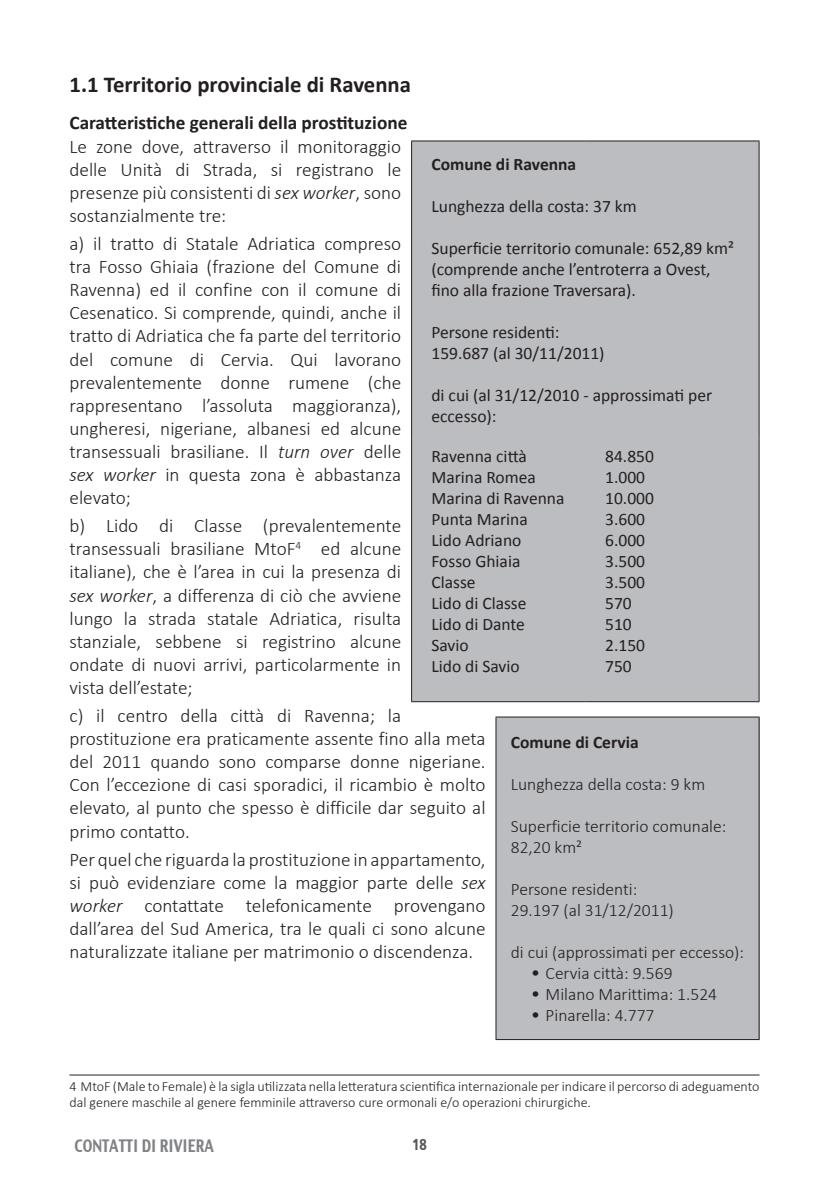
<style>
.page{position:relative;width:834px;height:1181px;background:#fff}
.page>*{position:absolute;margin:0;border:0;box-sizing:border-box;transform-origin:0 0}
.t1{font:700 22.75px "Calibri";color:#231f20}
.t2{font:300 19.25px/23.1px "Calibri";color:#231f20;text-align:justify}
.t3{font:700 19.25px "Calibri";color:#231f20}
.t4{font:17.5px/21px "Calibri";color:#231f20}
.t5{font:300 17.5px/21px "Calibri";color:#231f20}
.t6{font:700 17.5px "Calibri";color:#231f20}
.t7{font:16.8px "Charcoal CY";color:#808285;scale:.83 1}
.t8{font:14.7px "Charcoal CY";color:#57585a;scale:.83 1}
.t9{font:300 14px/15.8px "Calibri";color:#231f20}
.s1{font-style:italic}
.s2{font-size:19.25px}
</style>
<div class="page">
<hr style="left:69px;top:1074px;width:690px;height:2px;background:#808285">
<div style="left:412px;top:142px;width:346px;height:559px;background:#bcbdc0"></div>
<hr style="left:411px;top:141px;width:174px;height:1px;background:#231f20">
<hr style="left:411px;top:141px;width:1px;height:298px;background:#231f20">
<hr style="left:585px;top:141px;width:174px;height:1px;background:#231f20">
<hr style="left:758px;top:141px;width:1px;height:298px;background:#231f20">
<hr style="left:411px;top:439px;width:1px;height:262px;background:#231f20">
<hr style="left:758px;top:439px;width:1px;height:262px;background:#231f20">
<hr style="left:411px;top:701px;width:174px;height:1px;background:#231f20">
<hr style="left:585px;top:701px;width:174px;height:1px;background:#231f20">
<div style="left:496px;top:717px;width:263px;height:322px;background:#bcbdc0"></div>
<hr style="left:495px;top:716px;width:264px;height:1px;background:#231f20">
<hr style="left:495px;top:1039px;width:264px;height:1px;background:#231f20">
<hr style="left:495px;top:717px;width:1px;height:322px;background:#231f20">
<hr style="left:758px;top:717px;width:1px;height:322px;background:#231f20">
<p class="t1" style="left:69px;top:69px;width:343px">1.1 Territorio provinciale di Ravenna</p>
<p class="t3" style="left:69px;top:111px;width:339px">Caratteristiche generali della prostituzione</p>
<p class="t2" style="left:69px;top:134px;width:333px">Le zone dove, attraverso il monitoraggio delle Unità di Strada, si registrano le presenze più consistenti di <span class="s1">sex worker</span>, sono sostanzialmente tre:</p>
<p class="t2" style="left:69px;top:232px;width:333px">a) il tratto di Statale Adriatica compreso tra Fosso Ghiaia (frazione del Comune di Ravenna) ed il confine con il comune di Cesenatico. Si comprende, quindi, anche il tratto di Adriatica che fa parte del territorio del comune di Cervia. Qui lavorano prevalentemente donne rumene (che rappresentano l’assoluta maggioranza), ungheresi, nigeriane, albanesi ed alcune transessuali brasiliane. Il <span class="s1">turn over</span> delle <span class="s1">sex worker</span> in questa zona è abbastanza elevato;</p>
<p class="t2" style="left:69px;top:514px;width:333px">b) Lido di Classe (prevalentemente transessuali brasiliane MtoF<sup>4</sup> ed alcune italiane), che è l’area in cui la presenza di <span class="s1">sex worker</span>, a differenza di ciò che avviene lungo la strada statale Adriatica, risulta stanziale, sebbene si registrino alcune ondate di nuovi arrivi, particolarmente in vista dell’estate;</p>
<p class="t2" style="left:69px;top:704px;width:417px;text-align:left">c) il centro della città di Ravenna; la prostituzione era praticamente assente fino alla meta del 2011 quando sono comparse donne nigeriane.<br>Con l’eccezione di casi sporadici, il ricambio è molto elevato, al punto che spesso è difficile dar seguito al primo contatto.</p>
<p class="t2" style="left:69px;top:847px;width:417px">Per quel che riguarda la prostituzione in appartamento, si può evidenziare come la maggior parte delle <span class="s1">sex worker</span> contattate telefonicamente provengano dall’area del Sud America, tra le quali ci sono alcune naturalizzate italiane per matrimonio o discendenza.</p>
<p class="t6" style="left:431px;top:153px;width:146px">Comune di Ravenna</p>
<p class="t4" style="left:431px;top:196px;width:207px">Lunghezza della costa: 37 km</p>
<p class="t4" style="left:431px;top:238px;width:304px">Superficie territorio comunale: 652,89 km² (comprende anche l’entroterra a Ovest, fino alla frazione Traversara).</p>
<p class="t4" style="left:431px;top:322px;width:175px">Persone residenti:<br>159.687 (al 30/11/2011)</p>
<p class="t4" style="left:431px;top:385px;width:282px">di cui (al 31/12/2010 - approssimati per eccesso):</p>
<p class="t4" style="left:431px;top:446px;width:134px">Ravenna città<br>Marina Romea<br>Marina di Ravenna<br>Punta Marina<br>Lido Adriano<br>Fosso Ghiaia<br>Classe<br>Lido di Classe<br>Lido di Dante<br>Savio<br>Lido di Savio</p>
<p class="t4" style="left:605px;top:446px;width:50px">84.850<br>1.000<br>10.000<br>3.600<br>6.000<br>3.500<br>3.500<br>570<br>510<br>2.150<br>750</p>
<p class="t6" style="left:511px;top:731px;width:129px">Comune di Cervia</p>
<p class="t5" style="left:511px;top:774px;width:196px">Lunghezza della costa: 9 km</p>
<p class="t5" style="left:511px;top:816px;width:217px">Superficie territorio comunale:<br>82,20 km²</p>
<p class="t5" style="left:511px;top:879px;width:164px">Persone residenti:<br>29.197 (al 31/12/2011)</p>
<p class="t5" style="left:511px;top:942px;width:235px">di cui (approssimati per eccesso):</p>
<p class="t5" style="left:530px;top:963px;width:143px"><span class="s2">•</span> Cervia città: 9.569</p>
<p class="t5" style="left:530px;top:984px;width:188px"><span class="s2">•</span> Milano Marittima: 1.524</p>
<p class="t5" style="left:530px;top:1005px;width:125px"><span class="s2">•</span> Pinarella: 4.777</p>
<p class="t9" style="left:69px;top:1078px;width:691px">4 MtoF (Male to Female) è la sigla utilizzata nella letteratura scientifica internazionale per indicare il percorso di adeguamento dal genere maschile al genere femminile attraverso cure ormonali e/o operazioni chirurgiche.</p>
<p class="t7" style="left:74px;top:1134px;width:169px">CONTATTI DI RIVIERA</p>
<p class="t8" style="left:412px;top:1135px;width:19px">18</p>
</div>
